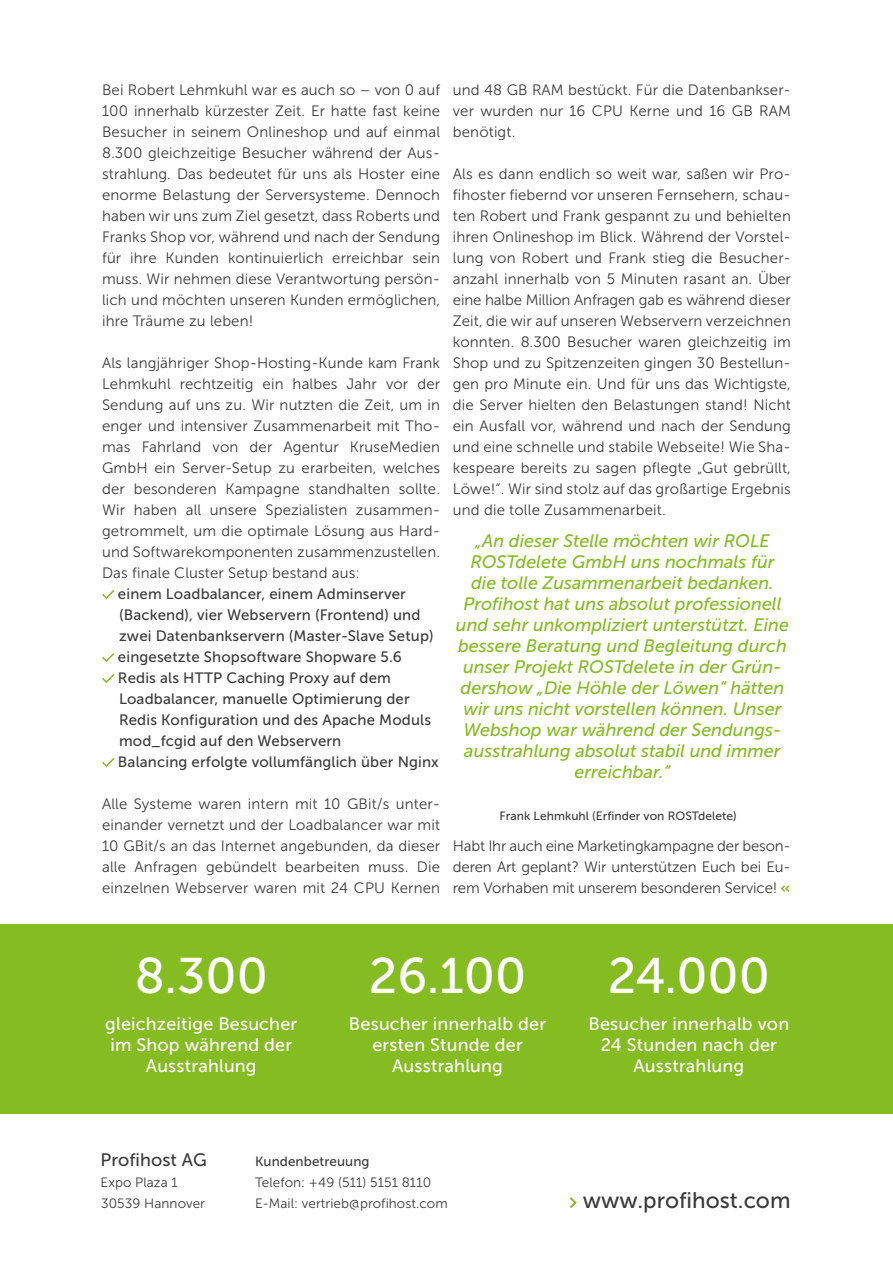
<style>
.page{position:relative;width:893px;height:1263px;background:#fff}
.page>*{position:absolute;margin:0;border:0;box-sizing:border-box;transform-origin:0 0}
.t1{font:49.8px "Museo Sans 500";color:#fff}
.t2{font:22.5px "Museo Sans 500";color:#3b3b3a}
.t3{font:italic 18px/21px "Museo Sans 500";color:#85bc22;text-align:center}
.t4{font:18px/21px "Museo Sans 500";letter-spacing:.01em;color:#fff;text-align:center}
.t5{font:18px "Museo Sans 500";letter-spacing:.005em;color:#3b3b3a}
.t6{font:15px/21px "Museo Sans 300";letter-spacing:.01em;color:#3b3b3a;text-align:justify}
.t7{font:15px/21px "Museo Sans 500";letter-spacing:.01em;color:#3b3b3a}
.t8{font:13.5px/21px "Museo Sans 300";letter-spacing:.005em;color:#3b3b3a}
.t9{font:13.5px "Museo Sans 500";letter-spacing:.005em;color:#3b3b3a}
.t10{font:12px "Museo Sans 500";letter-spacing:.005em;color:#3b3b3a}
</style>
<div class="page">
<div style="left:0;top:925px;width:893px;height:189px;background:#85bc22"></div>
<svg style="left:102px;top:590px;width:13px;height:9px"></svg>
<svg style="left:102px;top:653px;width:13px;height:9px"></svg>
<svg style="left:102px;top:674px;width:13px;height:9px"></svg>
<svg style="left:102px;top:758px;width:13px;height:9px"></svg>
<svg style="left:781px;top:885px;width:9px;height:7px"></svg>
<svg style="left:570px;top:1197px;width:7px;height:11px"></svg>
<p class="t6" style="left:102px;top:79px;width:340px">Bei Robert Lehmkuhl war es auch so – von 0 auf 100 innerhalb kürzester Zeit. Er hatte fast keine Besucher in seinem Onlineshop und auf einmal 8.300 gleichzeitige Besucher während der Aus&shy;strahlung. Das bedeutet für uns als Hoster eine enorme Belastung der Serversysteme. Dennoch haben wir uns zum Ziel gesetzt, dass Roberts und Franks Shop vor, während und nach der Sendung für ihre Kunden kontinuierlich erreichbar sein muss. Wir nehmen diese Verantwortung persön&shy;lich und möchten unseren Kunden ermöglichen, ihre Träume zu leben!</p>
<p class="t6" style="left:102px;top:352px;width:340px">Als langjähriger Shop-Hosting-Kunde kam Frank Lehmkuhl rechtzeitig ein halbes Jahr vor der Sendung auf uns zu. Wir nutzten die Zeit, um in enger und intensiver Zusammenarbeit mit Tho&shy;mas Fahrland von der Agentur KruseMedien GmbH ein Server-Setup zu erarbeiten, welches der besonderen Kampagne standhalten sollte.<br>Wir haben all unsere Spezialisten zusammen&shy;getrommelt, um die optimale Lösung aus Hard&shy;und Softwarekomponenten zusammenzustellen.<br>Das finale Cluster Setup bestand aus:</p>
<p class="t7" style="left:118px;top:583px;width:322px">einem Loadbalancer, einem Adminserver (Backend), vier Webservern (Frontend) und zwei Datenbankservern (Master-Slave Setup) eingesetzte Shopsoftware Shopware 5.6<br>Redis als HTTP Caching Proxy auf dem Loadbalancer, manuelle Optimierung der Redis Konfiguration und des Apache Moduls mod_fcgid auf den Webservern<br>Balancing erfolgte vollumfänglich über Nginx</p>
<p class="t6" style="left:102px;top:793px;width:340px">Alle Systeme waren intern mit 10 GBit/s unter&shy;einander vernetzt und der Loadbalancer war mit 10 GBit/s an das Internet angebunden, da dieser alle Anfragen gebündelt bearbeiten muss. Die einzelnen Webserver waren mit 24 CPU Kernen</p>
<p class="t6" style="left:453px;top:79px;width:340px">und 48 GB RAM bestückt. Für die Datenbankser&shy;ver wurden nur 16 CPU Kerne und 16 GB RAM benötigt.</p>
<p class="t6" style="left:453px;top:163px;width:340px">Als es dann endlich so weit war, saßen wir Pro&shy;fihoster fiebernd vor unseren Fernsehern, schau&shy;ten Robert und Frank gespannt zu und behielten ihren Onlineshop im Blick. Während der Vorstel&shy;lung von Robert und Frank stieg die Besucher&shy;anzahl innerhalb von 5 Minuten rasant an. Über eine halbe Million Anfragen gab es während dieser Zeit, die wir auf unseren Webservern verzeichnen konnten. 8.300 Besucher waren gleichzeitig im Shop und zu Spitzenzeiten gingen 30 Bestellun&shy;gen pro Minute ein. Und für uns das Wichtigste, die Server hielten den Belastungen stand! Nicht ein Ausfall vor, während und nach der Sendung und eine schnelle und stabile Webseite! Wie Sha&shy;kespeare bereits zu sagen pflegte „Gut gebrüllt, Löwe!“. Wir sind stolz auf das großartige Ergebnis und die tolle Zusammenarbeit.</p>
<p class="t3" style="left:456px;top:530px;width:334px">„An dieser Stelle möchten wir ROLE ROSTdelete GmbH uns nochmals für die tolle Zusammenarbeit bedanken.<br>Profihost hat uns absolut professionell und sehr unkompliziert unterstützt. Eine bessere Beratung und Begleitung durch unser Projekt ROSTdelete in der Grün&shy;dershow „Die Höhle der Löwen“ hätten wir uns nicht vorstellen können. Unser Webshop war während der Sendungs&shy;ausstrahlung absolut stabil und immer erreichbar.“</p>
<p class="t10" style="left:500px;top:809px;width:239px">Frank Lehmkuhl (Erfinder von ROSTdelete)</p>
<p class="t6" style="left:453px;top:835px;width:340px">Habt Ihr auch eine Marketingkampagne der beson&shy;deren Art geplant? Wir unterstützen Euch bei Eu&shy;rem Vorhaben mit unserem besonderen Service!</p>
<h1 class="t1" style="left:135px;top:949px;width:135px">8.300</h1>
<p class="t4" style="left:105px;top:1013px;width:193px">gleichzeitige Besucher im Shop während der<br>Ausstrahlung</p>
<h1 class="t1" style="left:369px;top:949px;width:159px">26.100</h1>
<p class="t4" style="left:349px;top:1013px;width:199px">Besucher innerhalb der ersten Stunde der<br>Ausstrahlung</p>
<p class="t5" style="left:100px;top:1150px;width:108px">Profihost AG</p>
<p class="t8" style="left:101px;top:1172px;width:106px">Expo Plaza 1<br>30539 Hannover</p>
<p class="t9" style="left:255px;top:1154px;width:116px">Kundenbetreuung</p>
<p class="t8" style="left:255px;top:1172px;width:194px">Telefon: +49 (511) 5151 8110<br>E-Mail: vertrieb@profihost.com</p>
<h1 class="t1" style="left:608px;top:949px;width:164px">24.000</h1>
<p class="t4" style="left:588px;top:1013px;width:202px">Besucher innerhalb von<br>24 Stunden nach der<br>Ausstrahlung</p>
<h2 class="t2" style="left:583px;top:1188px;width:209px">www.profihost.com</h2>
</div>
